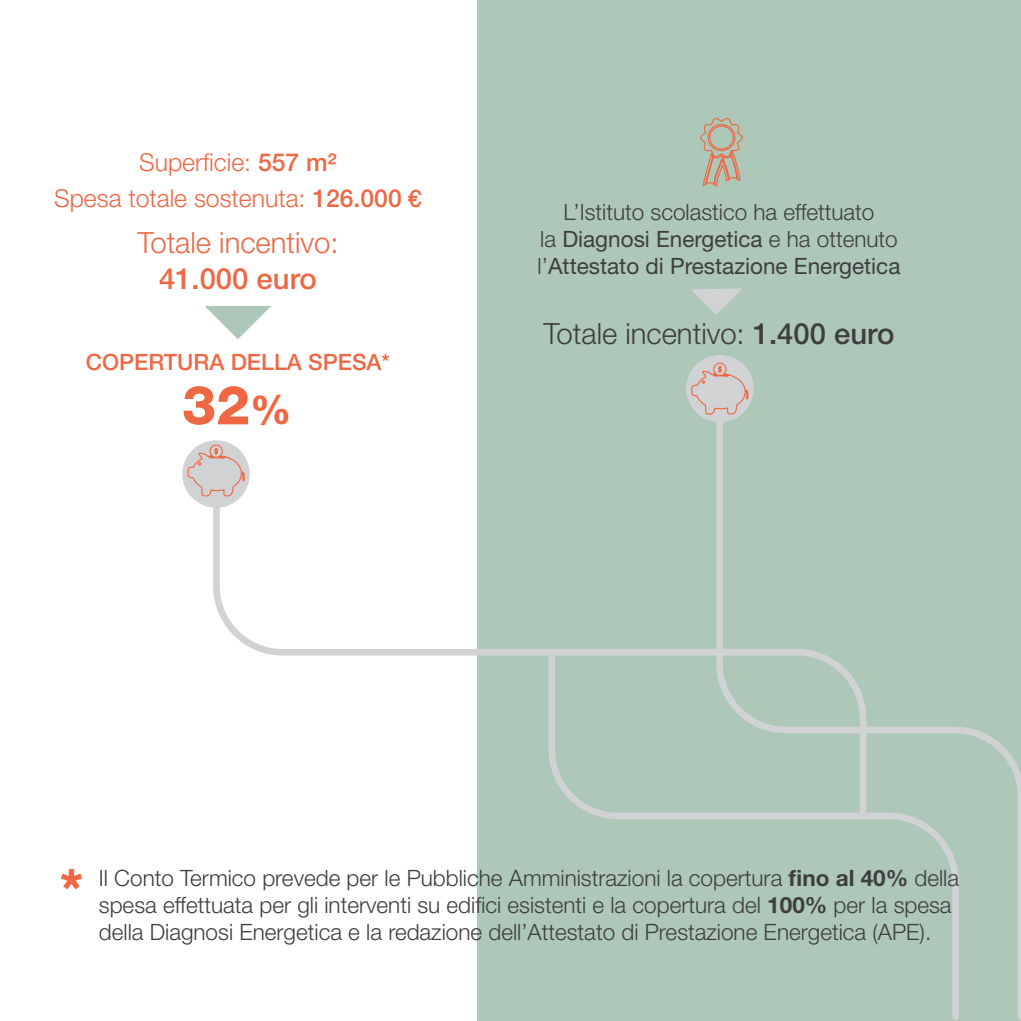
<style>
.page{position:relative;width:1021px;height:1021px;background:#fff}
.page>*{position:absolute;margin:0;border:0;box-sizing:border-box;transform-origin:0 0}
.t1{font:800 54px "Helvetica Neue";color:#ee6844}
.t2{font:300 29.25px "Helvetica Neue";color:#3e3e3f}
.t3{font:300 29.25px "Helvetica Neue";color:#ee6844}
.t4{font:500 29.25px "Helvetica Neue";color:#ee6844}
.t5{font:300 24.75px/36px "Helvetica Neue";color:#ee6844;text-align:center}
.t6{font:300 22.5px/27px "Helvetica Neue";color:#3e3e3f}
.t7{font:22.5px/27px "Helvetica Neue";color:#3e3e3f;text-align:center}
.t8{font:500 22.5px "Helvetica Neue";color:#ee6844}
.s1{font-weight:500}
.s2{font-family:"Helvetica";font-weight:400}
.s3{font-size:40.5px}
.s4{font-weight:300}
.s5{font-weight:700}
</style>
<div class="page">
<div style="left:477px;top:0;width:543px;height:1020px;background:#adc7b9"></div>
<svg style="left:700px;top:118px;width:43px;height:69px"></svg>
<svg style="left:205px;top:306px;width:66px;height:33px"></svg>
<svg style="left:716px;top:358px;width:301px;height:620px"></svg>
<svg style="left:1017px;top:766px;width:3px;height:254px"></svg>
<svg style="left:213px;top:501px;width:653px;height:155px"></svg>
<svg style="left:548px;top:652px;width:410px;height:368px"></svg>
<div style="left:182px;top:440px;width:68px;height:68px;background:#d1d2d4;border-radius:50%"></div>
<svg style="left:187px;top:444px;width:58px;height:53px"></svg>
<div style="left:686px;top:355px;width:67px;height:67px;background:#d1d2d4;border-radius:50%"></div>
<svg style="left:691px;top:362px;width:57px;height:53px"></svg>
<svg style="left:691px;top:288px;width:51px;height:27px"></svg>
<p class="t5" style="left:54px;top:144px;width:369px">Superficie: <span class="s1">557 M²<br></span>Spesa totale sostenuta: <span class="s1">126.000</span> <span class="s2">€</span></p>
<h2 class="t3" style="left:137px;top:225px;width:203px">Totale incentivo:</h2>
<h2 class="t4" style="left:159px;top:261px;width:159px">41.000 EURO</h2>
<p class="t8" style="left:86px;top:348px;width:305px">COPERTURA DELLA SPESA*</p>
<h1 class="t1" style="left:182px;top:373px;width:111px">32<span class="s3">%</span></h1>
<p class="t7" style="left:537px;top:198px;width:364px"><span class="s4">L’Istituto scolastico ha effettuato<br>la</span> Diagnosi Energetica <span class="s4">e ha ottenuto l’</span>Attestato di Prestazione Energetica</p>
<h2 class="t2" style="left:543px;top:315px;width:352px">Totale incentivo: <span class="s1">1.400 EURO</span></h2>
<h1 class="t1" style="left:59px;top:856px;width:25px">*</h1>
<p class="t6" style="left:99px;top:863px;width:861px">Il Conto Termico prevede per le Pubbliche Amministrazioni la copertura <span class="s5">fino al 40%</span> della spesa effettuata per gli interventi su edifici esistenti e la copertura del <span class="s5">100%</span> per la spesa della Diagnosi Energetica e la redazione dell’Attestato di Prestazione Energetica (APE).</p>
</div>
